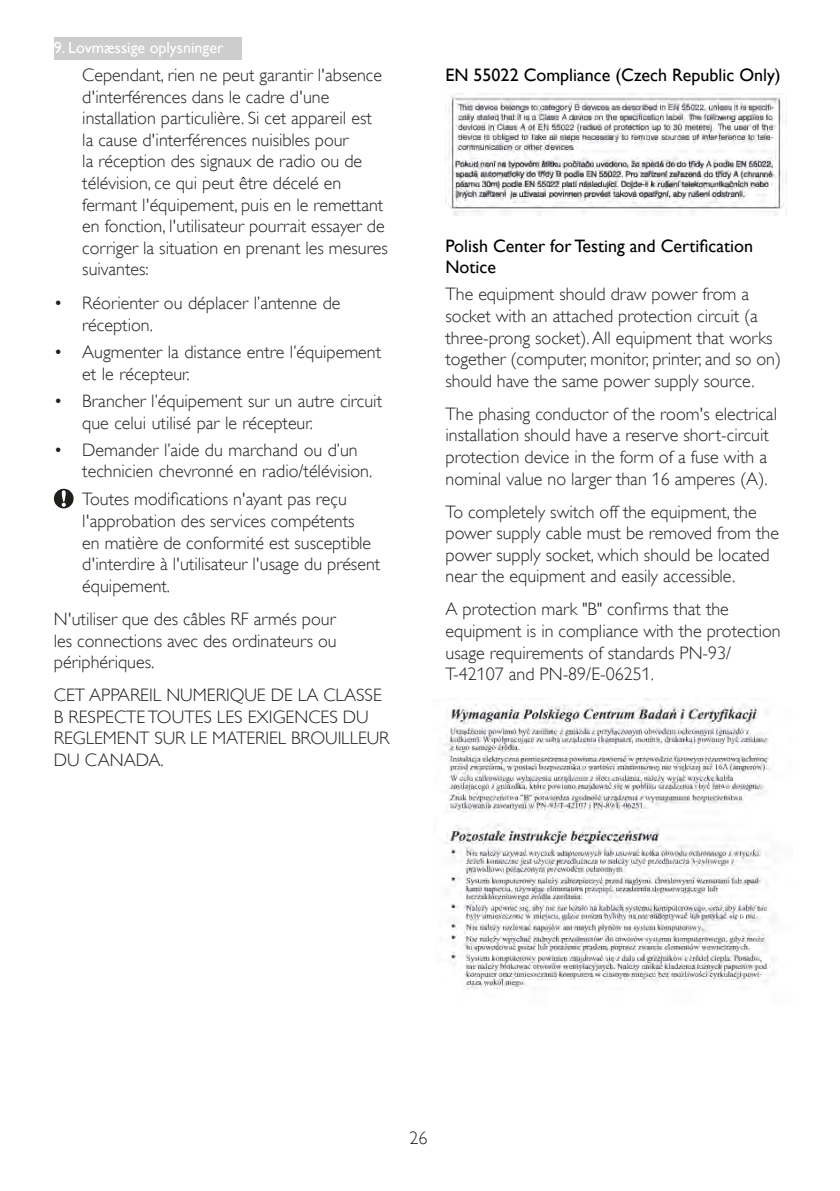
<style>
.page{position:relative;width:840px;height:1191px;background:#fff}
.page>*{position:absolute;margin:0;border:0;box-sizing:border-box;transform-origin:0 0}
.chapter-paragraph{font:18px/21.6px "Gill Sans Alt One WGL Light";color:#231f20}
.Bullet{font:18px/21.6px "Gill Sans Alt One WGL Light";color:#231f20}
.Heading_4{font:18px/21.6px "Gill Sans Alt One WGL";color:#000}
.t1{font:16px "Gill Sans Alt One WGL";color:#fff}
</style>
<div class="page">
<div style="left:54px;top:37px;width:187px;height:23px;background:#cdcdcd"></div>
<div style="left:54px;top:489px;width:20px;height:19px;background:#1f1f1c;border-radius:50%"></div>
<svg style="left:62px;top:490px;width:4px;height:17px"></svg>
<img style="left:445px;top:93px;width:339px;height:123px">
<img style="left:443px;top:698px;width:332px;height:291px">
<p class="t1" style="left:54px;top:36px;width:171px">9. Lovmæssige oplysninger</p>
<p class="chapter-paragraph" style="left:82px;top:64px;width:307px">Cependant, rien ne peut garantir l'absence d'interférences dans le cadre d'une installation particulière. Si cet appareil est<br>la cause d'interférences nuisibles pour<br>la réception des signaux de radio ou de télévision, ce qui peut être décelé en fermant l'équipement, puis en le remettant en fonction, l'utilisateur pourrait essayer de corriger la situation en prenant les mesures suivantes:</p>
<p class="Bullet" style="left:82px;top:292px;width:259px;text-indent:-28px">• Réorienter ou déplacer l’antenne de réception.</p>
<p class="Bullet" style="left:82px;top:341px;width:300px;text-indent:-28px">• Augmenter la distance entre l’équipement et le récepteur.</p>
<p class="Bullet" style="left:82px;top:390px;width:301px;text-indent:-28px">• Brancher l’équipement sur un autre circuit que celui utilisé par le récepteur.</p>
<p class="Bullet" style="left:82px;top:439px;width:291px;text-indent:-28px">• Demander l’aide du marchand ou d’un technicien chevronné en radio/télévision.</p>
<p class="chapter-paragraph" style="left:82px;top:488px;width:299px">Toutes modifications n'ayant pas reçu l'approbation des services compétents<br>en matière de conformité est susceptible d'interdire à l'utilisateur l'usage du présent équipement.</p>
<p class="chapter-paragraph" style="left:54px;top:608px;width:284px;text-align:justify">N'utiliser que des câbles RF armés pour les connections avec des ordinateurs ou périphériques.</p>
<p class="chapter-paragraph" style="left:54px;top:684px;width:337px">CET APPAREIL NUMERIQUE DE LA CLASSE<br>B RESPECTETOUTES LES EXIGENCES DU<br>REGLEMENT SUR LE MATERIEL BROUILLEUR<br>DU CANADA.</p>
<p class="Heading_4" style="left:445px;top:64px;width:336px">EN 55022 Compliance (Czech Republic Only)</p>
<p class="Heading_4" style="left:445px;top:234px;width:309px">Polish Center for Testing and Certification<br>Notice</p>
<p class="chapter-paragraph" style="left:445px;top:284px;width:337px">The equipment should draw power from a socket with an attached protection circuit (a three-prong socket). All equipment that works together (computer, monitor, printer, and so on) should have the same power supply source.</p>
<p class="chapter-paragraph" style="left:445px;top:403px;width:333px">The phasing conductor of the room's electrical installation should have a reserve short-circuit protection device in the form of a fuse with a nominal value no larger than 16 amperes (A).</p>
<p class="chapter-paragraph" style="left:445px;top:501px;width:335px">To completely switch off the equipment, the power supply cable must be removed from the power supply socket, which should be located near the equipment and easily accessible.</p>
<p class="chapter-paragraph" style="left:445px;top:598px;width:336px">A protection mark "B" confirms that the equipment is in compliance with the protection usage requirements of standards PN-93/ T-42107 and PN-89/E-06251.</p>
<p class="chapter-paragraph" style="left:409px;top:1127px;width:19px">26</p>
</div>
